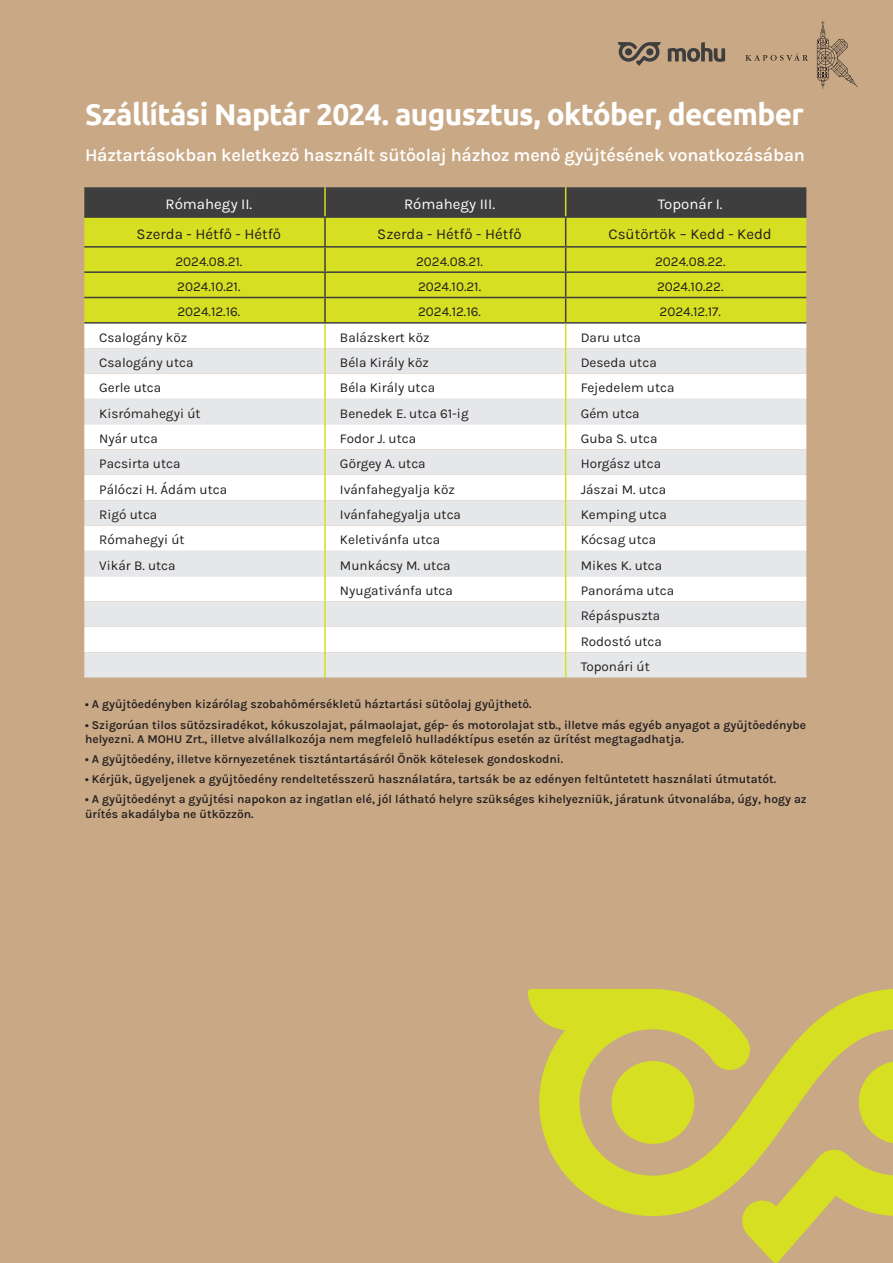
<style>
.page{position:relative;width:893px;height:1263px;background:#c9a885}
.page>*{position:absolute;margin:0;border:0;box-sizing:border-box;transform-origin:0 0}
.t1{font:700 30px "Ubuntu";letter-spacing:-.02em;color:#fff}
.t2{font:600 18px "Karla";letter-spacing:-.015em;color:#fff}
.t3{font:15px "Karla";color:#231f20}
.t4{font:15px "Karla";color:#fff}
.t5{font:13.5px/25.3px "Karla";color:#231f20}
.t6{font:600 12px/14.4px "Karla";color:#231f20}
</style>
<div class="page">
<svg style="left:527px;top:989px;width:366px;height:274px"></svg>
<svg style="left:84px;top:187px;width:722px;height:490px;background:#dee0ba"></svg>
<svg style="left:618px;top:42px;width:43px;height:24px"></svg>
<svg style="left:668px;top:42px;width:57px;height:20px"></svg>
<svg style="left:746px;top:53px;width:62px;height:8px"></svg>
<svg style="left:817px;top:21px;width:41px;height:68px"></svg>
<h1 class="t1" style="left:85px;top:96px;width:720px">Szállítási Naptár 2024. augusztus, október, december</h1>
<h2 class="t2" style="left:85px;top:143px;width:721px">Háztartásokban keletkező használt sütőolaj házhoz menő gyűjtésének vonatkozásában</h2>
<p class="t4" style="left:166px;top:194px;width:88px">Rómahegy II.</p>
<p class="t4" style="left:404px;top:194px;width:92px">Rómahegy III.</p>
<p class="t4" style="left:658px;top:194px;width:66px">Toponár I.</p>
<p class="t3" style="left:137px;top:224px;width:146px">Szerda - Hétfő - Hétfő</p>
<p class="t3" style="left:377px;top:224px;width:146px">Szerda - Hétfő - Hétfő</p>
<p class="t3" style="left:609px;top:224px;width:165px">Csütörtök – Kedd - Kedd</p>
<p class="t5" style="left:175px;top:248px;width:68px">2024.08.21.</p>
<p class="t5" style="left:416px;top:248px;width:68px">2024.08.21.</p>
<p class="t5" style="left:655px;top:248px;width:72px">2024.08.22.</p>
<p class="t5" style="left:177px;top:273px;width:65px">2024.10.21.</p>
<p class="t5" style="left:418px;top:273px;width:65px">2024.10.21.</p>
<p class="t5" style="left:657px;top:273px;width:68px">2024.10.22.</p>
<p class="t5" style="left:177px;top:299px;width:64px">2024.12.16.</p>
<p class="t5" style="left:418px;top:299px;width:64px">2024.12.16.</p>
<p class="t5" style="left:659px;top:299px;width:63px">2024.12.17.</p>
<p class="t5" style="left:99px;top:324px;width:89px">Csalogány köz</p>
<p class="t5" style="left:340px;top:324px;width:91px">Balázskert köz</p>
<p class="t5" style="left:581px;top:324px;width:62px">Daru utca</p>
<p class="t5" style="left:99px;top:349px;width:96px">Csalogány utca</p>
<p class="t5" style="left:340px;top:349px;width:90px">Béla Király köz</p>
<p class="t5" style="left:581px;top:349px;width:78px">Deseda utca</p>
<p class="t5" style="left:99px;top:375px;width:64px">Gerle utca</p>
<p class="t5" style="left:340px;top:375px;width:97px">Béla Király utca</p>
<p class="t5" style="left:581px;top:375px;width:95px">Fejedelem utca</p>
<p class="t5" style="left:99px;top:400px;width:103px">Kisrómahegyi út</p>
<p class="t5" style="left:340px;top:400px;width:130px">Benedek E. utca 61-ig</p>
<p class="t5" style="left:581px;top:400px;width:61px">Gém utca</p>
<p class="t5" style="left:99px;top:425px;width:60px">Nyár utca</p>
<p class="t5" style="left:340px;top:425px;width:78px">Fodor J. utca</p>
<p class="t5" style="left:581px;top:425px;width:78px">Guba S. utca</p>
<p class="t5" style="left:99px;top:451px;width:83px">Pacsirta utca</p>
<p class="t5" style="left:340px;top:451px;width:87px">Görgey A. utca</p>
<p class="t5" style="left:581px;top:451px;width:82px">Horgász utca</p>
<p class="t5" style="left:99px;top:476px;width:129px">Pálóczi H. Ádám utca</p>
<p class="t5" style="left:340px;top:476px;width:116px">Ivánfahegyalja köz</p>
<p class="t5" style="left:581px;top:476px;width:87px">Jászai M. utca</p>
<p class="t5" style="left:99px;top:501px;width:60px">Rigó utca</p>
<p class="t5" style="left:340px;top:501px;width:123px">Ivánfahegyalja utca</p>
<p class="t5" style="left:581px;top:501px;width:88px">Kemping utca</p>
<p class="t5" style="left:99px;top:527px;width:87px">Rómahegyi út</p>
<p class="t5" style="left:340px;top:527px;width:102px">Keletivánfa utca</p>
<p class="t5" style="left:581px;top:527px;width:77px">Kócsag utca</p>
<p class="t5" style="left:99px;top:552px;width:78px">Vikár B. utca</p>
<p class="t5" style="left:340px;top:552px;width:112px">Munkácsy M. utca</p>
<p class="t5" style="left:581px;top:552px;width:83px">Mikes K. utca</p>
<p class="t5" style="left:340px;top:577px;width:115px">Nyugativánfa utca</p>
<p class="t5" style="left:581px;top:577px;width:95px">Panoráma utca<br>Répáspuszta<br>Rodostó utca<br>Toponári út</p>
<p class="t6" style="left:85px;top:697px;width:448px">• A gyűjtőedényben kizárólag szobahőmérsékletű háztartási sütőolaj gyűjthető.</p>
<p class="t6" style="left:85px;top:717px;width:722px">• Szigorúan tilos sütőzsiradékot, kókuszolajat, pálmaolajat, gép- és motorolajat stb., illetve más egyéb anyagot a gyűjtőedénybe helyezni. A MOHU Zrt., illetve alvállalkozója nem megfelelő hulladéktípus esetén az ürítést megtagadhatja.</p>
<p class="t6" style="left:85px;top:751px;width:480px">• A gyűjtőedény, illetve környezetének tisztántartásáról Önök kötelesek gondoskodni.</p>
<p class="t6" style="left:85px;top:771px;width:693px">• Kérjük, ügyeljenek a gyűjtőedény rendeltetésszerű használatára, tartsák be az edényen feltűntetett használati útmutatót.</p>
<p class="t6" style="left:85px;top:792px;width:723px">• A gyűjtőedényt a gyűjtési napokon az ingatlan elé, jól látható helyre szükséges kihelyezniük, járatunk útvonalába, úgy, hogy az ürítés akadályba ne ütközzön.</p>
</div>
